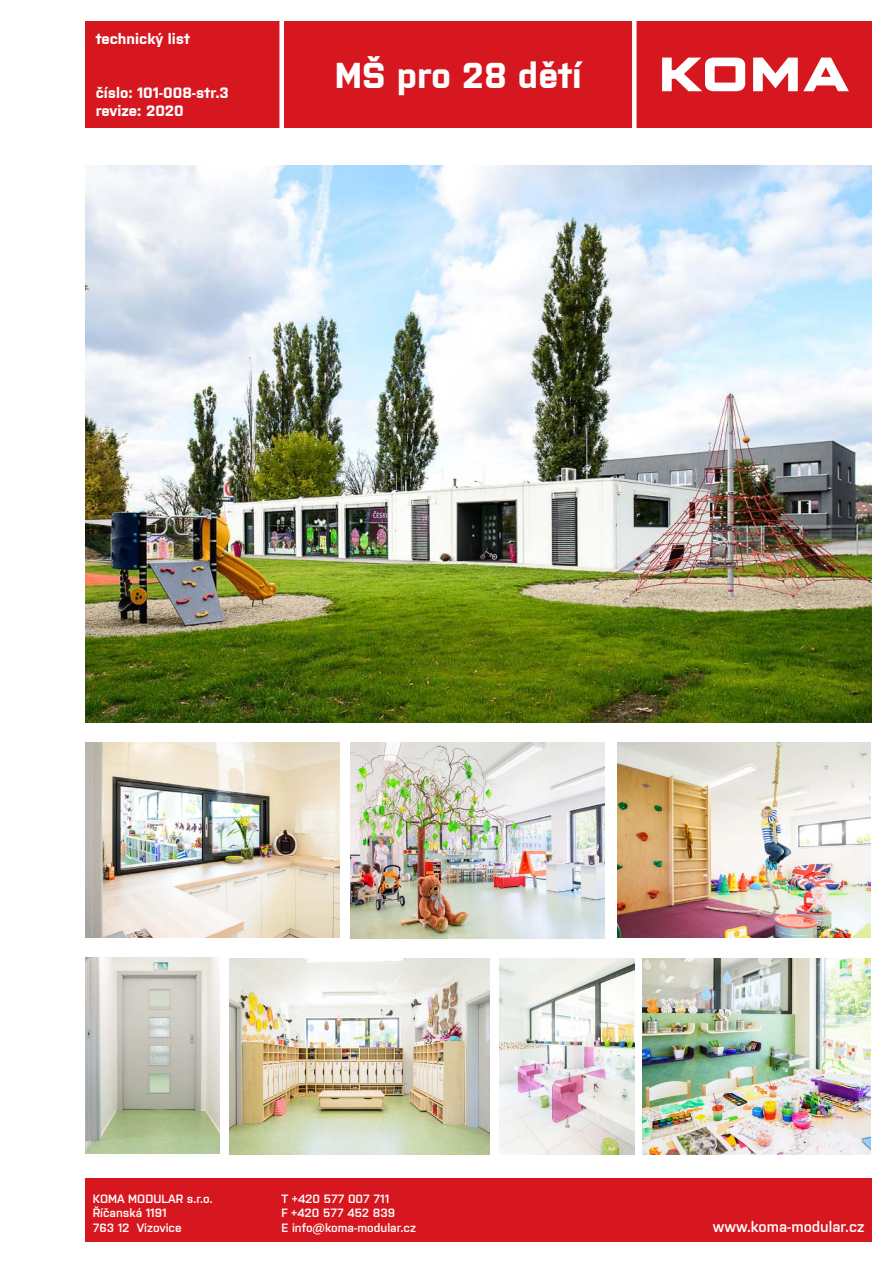
<style>
.page{position:relative;width:893px;height:1263px;background:#fff}
.page>*{position:absolute;margin:0;border:0;box-sizing:border-box;transform-origin:0 0}
.t1{font:700 36px "Purista";color:#fff}
.t2{font:700 15px "Purista";color:#fff}
.t3{font:600 15px "Purista";color:#fff}
.t4{font:600 12px "Purista";color:#fff}
</style>
<div class="page">
<div style="left:85px;top:1178px;width:787px;height:64px;background:#d7171f"></div>
<div style="left:85px;top:21px;width:787px;height:107px;background:#d7171f"></div>
<svg style="left:662px;top:58px;width:187px;height:33px"></svg>
<div style="left:279px;top:0;width:5px;height:141px;background:#fff"></div>
<div style="left:632px;top:0;width:5px;height:146px;background:#fff"></div>
<img style="left:86px;top:165px;width:786px;height:558px">
<img style="left:86px;top:742px;width:253px;height:196px">
<img style="left:617px;top:742px;width:254px;height:196px">
<img style="left:351px;top:742px;width:253px;height:197px">
<img style="left:230px;top:958px;width:260px;height:196px">
<img style="left:643px;top:958px;width:228px;height:197px">
<img style="left:85px;top:957px;width:135px;height:197px">
<img style="left:500px;top:958px;width:134px;height:197px">
<p class="t2" style="left:96px;top:27px;width:96px">technický list</p>
<p class="t2" style="left:96px;top:81px;width:135px">číslo: 101-008-str.3</p>
<p class="t2" style="left:96px;top:99px;width:90px">revize: 2020</p>
<p class="t1" style="left:335px;top:49px;width:249px">MŠ pro 28 dětí</p>
<p class="t4" style="left:93px;top:1190px;width:122px">KOMA MODULAR s.r.o.</p>
<p class="t4" style="left:93px;top:1204px;width:75px">Říčanská 1191</p>
<p class="t4" style="left:93px;top:1219px;width:90px">763 12 Vizovice</p>
<p class="t3" style="left:713px;top:1216px;width:153px">www.koma-modular.cz</p>
<p class="t4" style="left:281px;top:1190px;width:109px">T +420 577 007 711</p>
<p class="t4" style="left:281px;top:1204px;width:115px">F +420 577 452 839</p>
<p class="t4" style="left:281px;top:1219px;width:136px">E info@koma-modular.cz</p>
</div>
